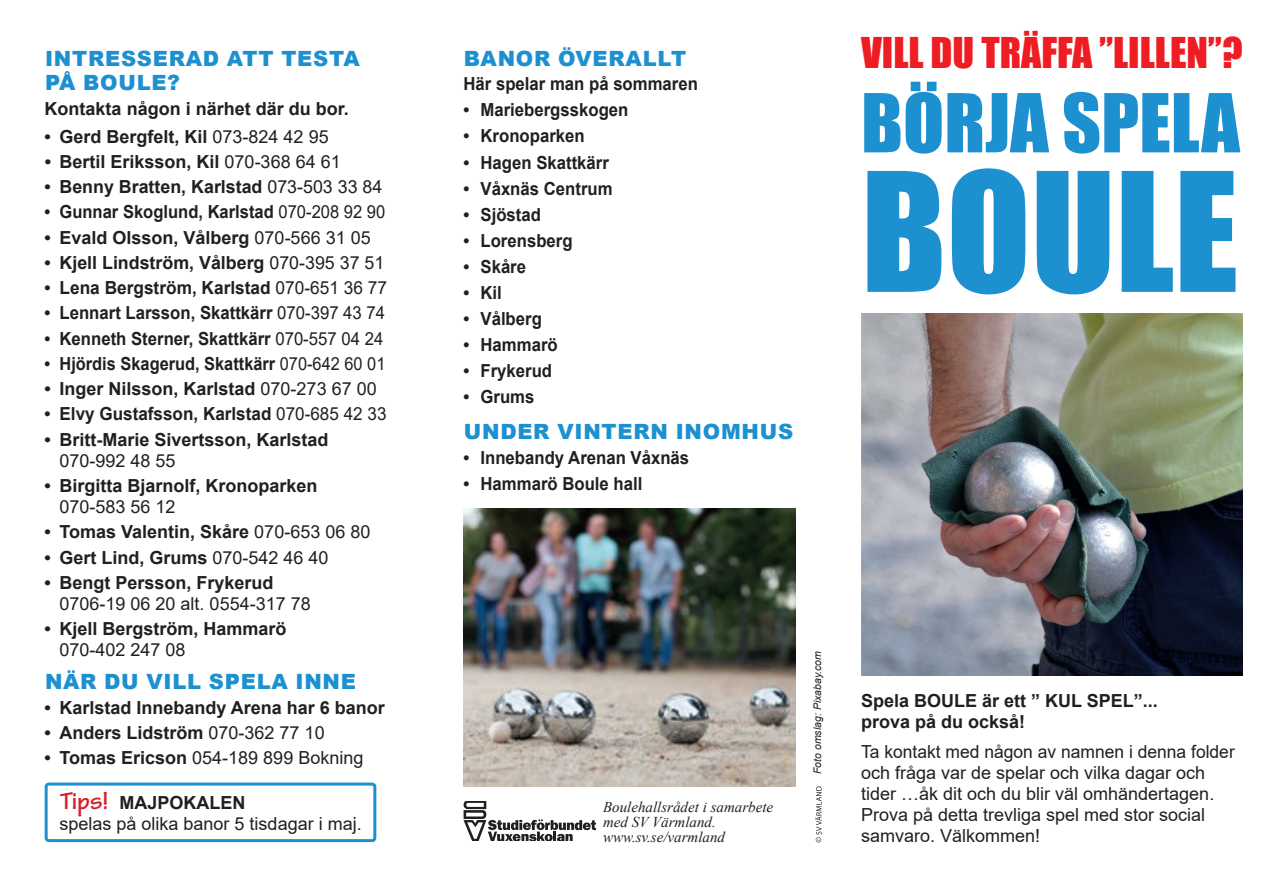
<style>
.page{position:relative;width:1263px;height:893px;background:#fff}
.page>*{position:absolute;margin:0;border:0;box-sizing:border-box;transform-origin:0 0}
.t1{font:153px "Impact";color:#1d90d0}
.t2{font:75px "Impact";color:#1d90d0}
.t3{font:39px "Impact";color:#ee1d23}
.t4{font:900 21px/24px "Arial";letter-spacing:.035em;color:#1d90d0}
.t5{font:700 18px/21px "Arial";color:#231f20}
.t6{font:18px/21px "Arial";color:#231f20}
.t7{font:700 18px "Arial";color:#231f20;scale:.93 1}
.t8{font:700 18px "Arial";color:#231f20;scale:.91 1}
.t9{font:700 18px "Arial";color:#231f20;scale:.92 1}
.t10{font:700 18px "Arial";color:#231f20;scale:.95 1}
.t11{font:700 18px "Arial";color:#231f20;scale:.96 1}
.t12{font:italic 15px/15px "Times New Roman";color:#231f20}
.t13{font:italic 10.5px "Arial";color:#231f20}
.s1{font-weight:400}
.s2{font-weight:700}
.s3{font-family:"Tekton Pro";font-weight:700;font-size:25.35px;color:#d32229}
</style>
<div class="page">
<svg style="left:815px;top:786px;width:6px;height:56px"></svg>
<img style="left:861px;top:313px;width:381px;height:362px">
<div style="left:45px;top:783px;width:331px;height:59px;border:3px solid #1d90d0;border-radius:3px"></div>
<svg style="left:463px;top:801px;width:133px;height:40px"></svg>
<img style="left:463px;top:508px;width:332px;height:279px">
<p class="t4" style="left:45px;top:46px;width:316px">INTRESSERAD ATT TESTA<br>PÅ BOULE?</p>
<p class="t5" style="left:45px;top:99px;width:306px">Kontakta någon i närhet där du bor.</p>
<p class="t5" style="left:45px;top:126px;width:286px">• Gerd Bergfelt, Kil <span class="s1">073-824 42 95</span></p>
<p class="t5" style="left:45px;top:151px;width:298px">• Bertil Eriksson, Kil <span class="s1">070-368 64 61</span></p>
<p class="t5" style="left:45px;top:177px;width:339px">• Benny Bratten, Karlstad <span class="s1">073-503 33 84</span></p>
<p class="t9" style="left:45px;top:199px;width:372px">• Gunnar Skoglund, Karlstad <span class="s1">070-208 92 90</span></p>
<p class="t5" style="left:45px;top:227px;width:328px">• Evald Olsson, Vålberg <span class="s1">070-566 31 05</span></p>
<p class="t5" style="left:45px;top:252px;width:341px">• Kjell Lindström, Vålberg <span class="s1">070-395 37 51</span></p>
<p class="t11" style="left:45px;top:275px;width:358px">• Lena Bergström, Karlstad <span class="s1">070-651 36 77</span></p>
<p class="t7" style="left:45px;top:300px;width:368px">• Lennart Larsson, Skattkärr <span class="s1">070-397 43 74</span></p>
<p class="t7" style="left:45px;top:326px;width:366px">• Kenneth Sterner, Skattkärr <span class="s1">070-557 04 24</span></p>
<p class="t8" style="left:45px;top:351px;width:376px">• Hjördis Skagerud, Skattkärr <span class="s1">070-642 60 01</span></p>
<p class="t5" style="left:45px;top:379px;width:334px">• Inger Nilsson, Karlstad <span class="s1">070-273 67 00</span></p>
<p class="t10" style="left:45px;top:401px;width:361px">• Elvy Gustafsson, Karlstad <span class="s1">070-685 42 33</span></p>
<p class="t5" style="left:45px;top:429px;width:285px">• Britt-Marie Sivertsson, Karlstad</p>
<p class="t6" style="left:60px;top:450px;width:118px">070-992 48 55</p>
<p class="t5" style="left:45px;top:475px;width:274px">• Birgitta Bjarnolf, Kronoparken</p>
<p class="t6" style="left:60px;top:496px;width:118px">070-583 56 12</p>
<p class="t5" style="left:45px;top:522px;width:327px">• Tomas Valentin, Skåre <span class="s1">070-653 06 80</span></p>
<p class="t5" style="left:45px;top:547px;width:285px">• Gert Lind, Grums <span class="s1">070-542 46 40</span></p>
<p class="t5" style="left:45px;top:572px;width:230px">• Bengt Persson, Frykerud</p>
<p class="t6" style="left:60px;top:593px;width:253px">0706-19 06 20 alt. 0554-317 78</p>
<p class="t5" style="left:45px;top:618px;width:243px">• Kjell Bergström, Hammarö</p>
<p class="t6" style="left:60px;top:639px;width:128px">070-402 247 08</p>
<p class="t4" style="left:45px;top:668px;width:312px">NÄR DU VILL SPELA INNE</p>
<p class="t5" style="left:45px;top:697px;width:342px">• Karlstad Innebandy Arena har 6 banor</p>
<p class="t5" style="left:45px;top:722px;width:281px">• Anders Lidström <span class="s1">070-362 77 10</span></p>
<p class="t6" style="left:45px;top:747px;width:320px"><span class="s2">• Tomas Ericson</span> 054-189 899 Bokning</p>
<p class="t6" style="left:60px;top:792px;width:304px"><span class="s3">Tips!</span> <span class="s2">MAJPOKALEN<br></span>spelas på olika banor 5 tisdagar i maj.</p>
<p class="t4" style="left:464px;top:46px;width:224px">BANOR ÖVERALLT</p>
<p class="t7" style="left:463px;top:71px;width:254px">Här spelar man på sommaren</p>
<p class="t7" style="left:463px;top:97px;width:179px">• Mariebergsskogen</p>
<p class="t7" style="left:463px;top:123px;width:132px">• Kronoparken</p>
<p class="t7" style="left:463px;top:149px;width:158px">• Hagen Skattkärr</p>
<p class="t7" style="left:463px;top:175px;width:162px">• Våxnäs Centrum</p>
<p class="t7" style="left:463px;top:202px;width:85px">• Sjöstad</p>
<p class="t7" style="left:463px;top:228px;width:119px">• Lorensberg</p>
<p class="t7" style="left:463px;top:254px;width:69px">• Skåre</p>
<p class="t7" style="left:463px;top:280px;width:43px">• Kil</p>
<p class="t7" style="left:463px;top:306px;width:86px">• Vålberg</p>
<p class="t7" style="left:463px;top:332px;width:103px">• Hammarö</p>
<p class="t7" style="left:463px;top:358px;width:97px">• Frykerud</p>
<p class="t7" style="left:463px;top:384px;width:78px">• Grums</p>
<p class="t4" style="left:464px;top:419px;width:331px">UNDER VINTERN INOMHUS</p>
<p class="t7" style="left:463px;top:445px;width:244px">• Innebandy Arenan Våxnäs</p>
<p class="t7" style="left:463px;top:471px;width:194px">• Hammarö Boule hall</p>
<h3 class="t3" style="left:861px;top:23px;width:383px">VILL DU TRÄFFA ”LILLEN”?</h3>
<h2 class="t2" style="left:861px;top:65px;width:380px">BÖRJA SPELA</h2>
<h1 class="t1" style="left:861px;top:113px;width:379px">BOULE</h1>
<p class="t12" style="left:603px;top:799px;width:171px">Boulehallsrådet i samarbete med SV Värmland. www.sv.se/varmland</p>
<p class="t13" style="left:811px;top:774px;width:124px;rotate:-90deg">Foto omslag: Pixabay.com</p>
<p class="t5" style="left:861px;top:690px;width:298px">Spela BOULE är ett ” KUL SPEL”... prova på du också!</p>
<p class="t6" style="left:861px;top:741px;width:375px">Ta kontakt med någon av namnen i denna folder och fråga var de spelar och vilka dagar och tider …åk dit och du blir väl omhändertagen.<br>Prova på detta trevliga spel med stor social samvaro. Välkommen!</p>
</div>
